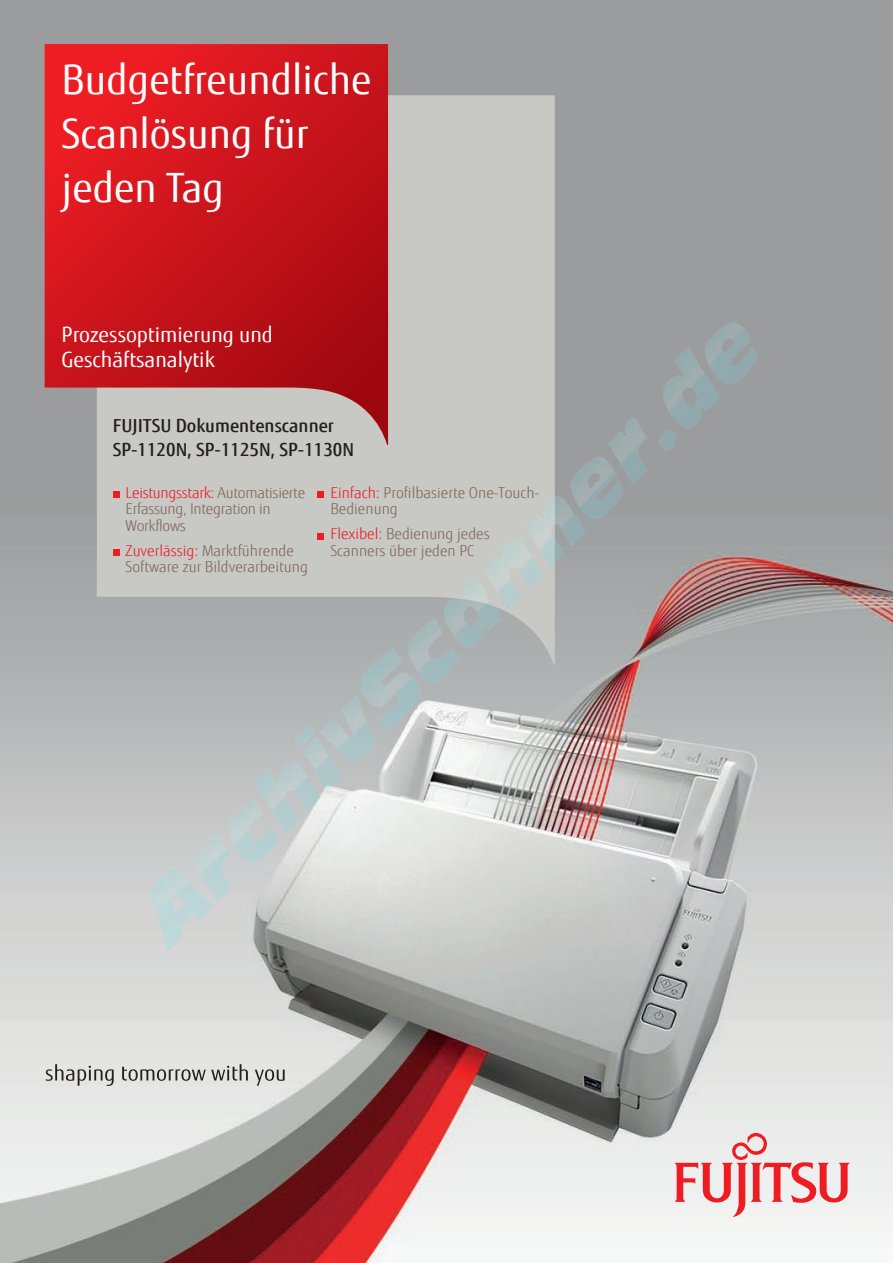
<style>
.page{position:relative;width:893px;height:1263px;background:#fff}
.page>*{position:absolute;margin:0;border:0;box-sizing:border-box;transform-origin:0 0}
.t1{font:40.5px/54px "Fujitsu Sans";color:#fff}
.t2{font:21px/25.2px "Fujitsu Sans";color:#fff}
.t3{font:500 18px/24.6px "Fujitsu Sans";color:#231f20}
.t4{font:300 15px/16.5px "Fujitsu Sans";color:#7f6959}
.t5{font:300 15px/16.5px "Fujitsu Sans";letter-spacing:-.02em;color:#7f6959}
.s1{color:#ee1d23}
</style>
<div class="page">
<img style="left:0;top:0;width:893px;height:1263px">
<svg style="left:674px;top:1133px;width:176px;height:84px"></svg>
<svg style="left:46px;top:1064px;width:68px;height:22px"></svg>
<svg style="left:122px;top:1064px;width:126px;height:17px;background:#b5b4b3"></svg>
<svg style="left:255px;top:1069px;width:30px;height:17px"></svg>
<div style="left:97px;top:95px;width:458px;height:569px;background:#c8c8c5"></div>
<svg style="left:45px;top:44px;width:343px;height:401px;background:#ce1b22"></svg>
<img style="left:109px;top:294px;width:675px;height:675px">
<h1 class="t1" style="left:62px;top:53px;width:311px">Budgetfreundliche<br>Scanlösung für jeden Tag</h1>
<h2 class="t2" style="left:62px;top:322px;width:213px">Prozessoptimierung und<br>Geschäftsanalytik</h2>
<p class="t3" style="left:113px;top:413px;width:243px">FUJITSU Dokumentenscanner<br>SP-1120N, SP-1125N, SP-1130N</p>
<p class="t5" style="left:126px;top:484px;width:181px"><span class="s1">Leistungsstark:</span> Automatisierte<br>Erfassung, Integration in<br>Workflows</p>
<p class="t4" style="left:126px;top:542px;width:184px"><span class="s1">Zuverlässig:</span> Marktführende<br>Software zur Bildverarbeitung</p>
<p class="t4" style="left:330px;top:484px;width:211px"><span class="s1">Einfach:</span> Profilbasierte One-Touch-<br>Bedienung</p>
<p class="t4" style="left:330px;top:526px;width:161px"><span class="s1">Flexibel:</span> Bedienung jedes<br>Scanners über jeden PC</p>
</div>
